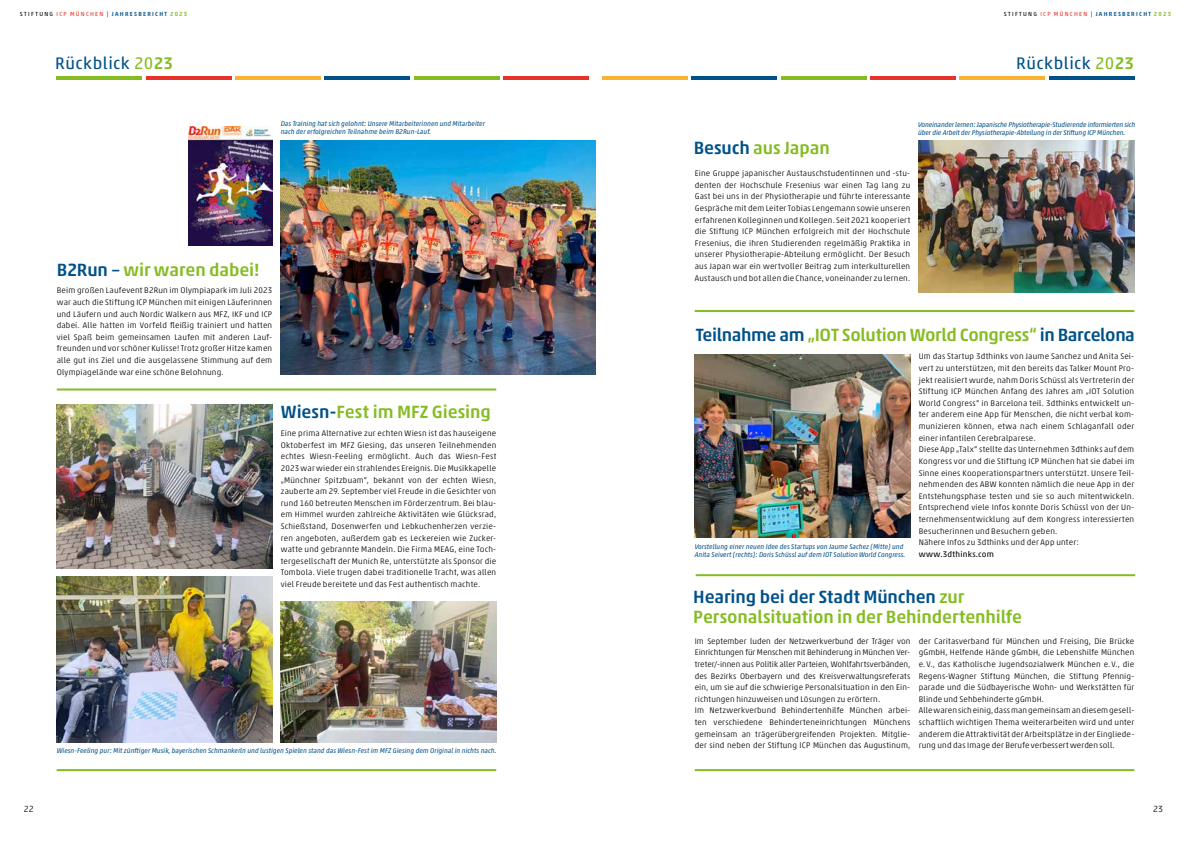
<style>
.page{position:relative;width:1191px;height:842px;background:#fff}
.page>*{position:absolute;margin:0;border:0;box-sizing:border-box;transform-origin:0 0}
.t1{font:500 18px/20px "Akko Std";letter-spacing:-.005em;color:#85bc22}
.t2{font:17px "Akko Std";letter-spacing:.03em;color:#005189}
.t3{font:300 9px "Akko Std";color:#000}
.t4{font:300 8.2px/11.6px "Akko Std";letter-spacing:.02em;color:#000;text-align:justify}
.t5{font:8.2px "Akko Std";letter-spacing:.025em;color:#000}
.t6{font:italic 7px/8px "Akko Std";color:#005189}
.t7{font:500 6px "Akko Std";letter-spacing:.205em;color:#005189}
.s1{font-weight:400;color:#000}
.s2{font-weight:400;color:#e73229}
.s3{color:#85bc22}
.s4{font-weight:500;color:#85bc22}
.s5{color:#005189}
</style>
<div class="page">
<hr style="left:694px;top:769px;width:440px;height:2px;background:#85bc22">
<hr style="left:57px;top:769px;width:439px;height:2px;background:#85bc22">
<hr style="left:57px;top:76px;width:85px;height:3px;background:#85bc22">
<hr style="left:146px;top:76px;width:85px;height:3px;background:#e73229">
<hr style="left:235px;top:76px;width:85px;height:3px;background:#f9b232">
<hr style="left:325px;top:76px;width:85px;height:3px;background:#005189">
<hr style="left:414px;top:76px;width:85px;height:3px;background:#85bc22">
<hr style="left:503px;top:76px;width:85px;height:3px;background:#e73229">
<hr style="left:602px;top:76px;width:85px;height:3px;background:#f9b232">
<hr style="left:691px;top:76px;width:85px;height:3px;background:#005189">
<hr style="left:781px;top:76px;width:85px;height:3px;background:#85bc22">
<hr style="left:870px;top:76px;width:85px;height:3px;background:#e73229">
<hr style="left:959px;top:76px;width:86px;height:3px;background:#f9b232">
<hr style="left:1049px;top:76px;width:85px;height:3px;background:#005189">
<img style="left:188px;top:126px;width:84px;height:119px">
<img style="left:281px;top:140px;width:314px;height:234px">
<img style="left:281px;top:601px;width:215px;height:141px">
<img style="left:57px;top:577px;width:215px;height:165px">
<img style="left:57px;top:404px;width:215px;height:164px">
<img style="left:918px;top:140px;width:216px;height:152px">
<img style="left:694px;top:355px;width:216px;height:183px">
<hr style="left:57px;top:388px;width:439px;height:2px;background:#85bc22">
<hr style="left:694px;top:310px;width:440px;height:2px;background:#85bc22">
<hr style="left:695px;top:574px;width:440px;height:2px;background:#85bc22">
<p class="t7" style="left:20px;top:11px;width:169px"><span class="s1">STIFTUNG</span> <span class="s2">ICP MÜNCHEN</span> <span class="s1">|</span> JAHRESBERICHT <span class="s3">2023</span></p>
<p class="t7" style="left:1003px;top:11px;width:169px"><span class="s1">STIFTUNG</span> <span class="s2">ICP MÜNCHEN</span> <span class="s1">|</span> JAHRESBERICHT <span class="s3">2023</span></p>
<h2 class="t2" style="left:55px;top:53px;width:119px">Rückblick <span class="s3">20</span><span class="s4">23</span></h2>
<h2 class="t2" style="left:1016px;top:53px;width:119px">Rückblick <span class="s3">20</span><span class="s4">23</span></h2>
<p class="t6" style="left:281px;top:120px;width:206px">Das Training hat sich gelohnt: Unsere Mitarbeiterinnen und Mitarbeiter nach der erfolgreichen Teilnahme beim B2Run-Lauf.</p>
<h1 class="t1" style="left:57px;top:259px;width:204px"><span class="s5">B2Run –</span> wir waren dabei!</h1>
<p class="t4" style="left:57px;top:285px;width:217px">Beim großen Laufevent B2Run im Olympiapark im Juli 2023 war auch die Stiftung ICP München mit einigen Läuferinnen und Läufern und auch Nordic Walkern aus MFZ, IKF und ICP dabei. Alle hatten im Vorfeld fleißig trainiert und hatten viel Spaß beim gemeinsamen Laufen mit anderen Lauf&shy;freunden und vor schöner Kulisse! Trotz großer Hitze kamen alle gut ins Ziel und die ausgelassene Stimmung auf dem Olympiagelände war eine schöne Belohnung.</p>
<h1 class="t1" style="left:281px;top:402px;width:212px"><span class="s5">Wiesn-</span>Fest im MFZ Giesing</h1>
<p class="t4" style="left:281px;top:427px;width:217px">Eine prima Alternative zur echten Wiesn ist das hauseigene Oktoberfest im MFZ Giesing, das unseren Teilnehmenden echtes Wiesn-Feeling ermöglicht. Auch das Wiesn-Fest 2023 war wieder ein strahlendes Ereignis. Die Musikkapelle „Münchner Spitzbuam“, bekannt von der echten Wiesn, zauberte am 29. September viel Freude in die Gesichter von rund 160 betreuten Menschen im Förderzentrum. Bei blau&shy;em Himmel wurden zahlreiche Aktivitäten wie Glücksrad, Schießstand, Dosenwerfen und Lebkuchenherzen verzie&shy;ren angeboten, außerdem gab es Leckereien wie Zucker&shy;watte und gebrannte Mandeln. Die Firma MEAG, eine Toch&shy;tergesellschaft der Munich Re, unterstützte als Sponsor die Tombola. Viele trugen dabei traditionelle Tracht, was allen viel Freude bereitete und das Fest authentisch machte.</p>
<p class="t6" style="left:57px;top:746px;width:441px">Wiesn-Feeling pur: Mit zünftiger Musik, bayerischen Schmankerln und lustigen Spielen stand das Wiesn-Fest im MFZ Giesing dem Original in nichts nach.</p>
<h1 class="t1" style="left:693px;top:137px;width:137px"><span class="s5">Besuch</span> aus Japan</h1>
<p class="t4" style="left:695px;top:168px;width:217px">Eine Gruppe japanischer Austauschstudentinnen und -stu&shy;denten der Hochschule Fresenius war einen Tag lang zu Gast bei uns in der Physiotherapie und führte interessante Gespräche mit dem Leiter Tobias Lengemann sowie unseren erfahrenen Kolleginnen und Kollegen. Seit 2021 kooperiert die Stiftung ICP München erfolgreich mit der Hochschule Fresenius, die ihren Studierenden regelmäßig Praktika in unserer Physiotherapie-Abteilung ermöglicht. Der Besuch aus Japan war ein wertvoller Beitrag zum interkulturellen Austausch und bot allen die Chance, voneinander zu lernen.</p>
<p class="t6" style="left:918px;top:120px;width:219px">Voneinander lernen: Japanische Physiotherapie-Studierende informierten sich über die Arbeit der Physiotherapie-Abteilung in der Stiftung ICP München.</p>
<h1 class="t1" style="left:695px;top:325px;width:441px"><span class="s5">Teilnahme am</span> „IOT Solution World Congress“ <span class="s5">in Barcelona</span></h1>
<p class="t6" style="left:694px;top:542px;width:212px">Vorstellung einer neuen Idee des Startups von Jaume Sachez (Mitte) und<br>Anita Seivert (rechts): Doris Schüssl auf dem IOT Solution World Congress.</p>
<p class="t4" style="left:918px;top:351px;width:217px;text-align:left">Um das Startup 3dthinks von Jaume Sanchez und Anita Sei&shy;vert zu unterstützen, mit den bereits das Talker Mount Pro&shy;jekt realisiert wurde, nahm Doris Schüssl als Vertreterin der Stiftung ICP München Anfang des Jahres am „IOT Solution World Congress“ in Barcelona teil. 3dthinks entwickelt un&shy;ter anderem eine App für Menschen, die nicht verbal kom&shy;munizieren können, etwa nach einem Schlaganfall oder einer infantilen Cerebralparese.<br>Diese App „Talx“ stellte das Unternehmen 3dthinks auf dem Kongress vor und die Stiftung ICP München hat sie dabei im Sinne eines Kooperationspartners unterstützt. Unsere Teil&shy;nehmenden des ABW konnten nämlich die neue App in der Entstehungsphase testen und sie so auch mitentwickeln.<br>Entsprechend viele Infos konnte Doris Schüssl von der Un&shy;ternehmensentwicklung auf dem Kongress interessierten Besucherinnen und Besuchern geben.<br>Nähere Infos zu 3dthinks und der App unter:</p>
<p class="t5" style="left:918px;top:549px;width:77px">www.3dthinks.com</p>
<h1 class="t1" style="left:693px;top:586px;width:330px"><span class="s5">Hearing bei der Stadt München</span> zur<br>Personalsituation in der Behindertenhilfe</h1>
<p class="t4" style="left:918px;top:635px;width:217px;text-align:left">der Caritasverband für München und Freising, Die Brücke gGmbH, Helfende Hände gGmbH, die Lebenshilfe München e.V., das Katholische Jugendsozialwerk München e.V., die Regens-Wagner Stiftung München, die Stiftung Pfennig&shy;parade und die Südbayerische Wohn- und Werkstätten für Blinde und Sehbehinderte gGmbH.<br>Alle waren sich einig, dass man gemeinsam an diesem gesell&shy;schaftlich wichtigen Thema weiterarbeiten wird und unter anderem die Attraktivität der Arbeitsplätze in der Eingliede&shy;rung und das Image der Berufe verbessert werden soll.</p>
<p class="t4" style="left:695px;top:635px;width:217px;text-align:left">Im September luden der Netzwerkverbund der Träger von Einrichtungen für Menschen mit Behinderung in München Ver&shy;treter/-innen aus Politik aller Parteien, Wohlfahrtsverbänden, des Bezirks Oberbayern und des Kreisverwaltungsreferats ein, um sie auf die schwierige Personalsituation in den Ein&shy;richtungen hinzuweisen und Lösungen zu erörtern.<br>Im Netzwerkverbund Behindertenhilfe München arbei&shy;ten verschiedene Behinderteneinrichtungen Münchens gemeinsam an trägerübergreifenden Projekten. Mitglie&shy;der sind neben der Stiftung ICP München das Augustinum,</p>
<p class="t3" style="left:24px;top:804px;width:12px">22</p>
<p class="t3" style="left:1153px;top:804px;width:12px">23</p>
</div>
